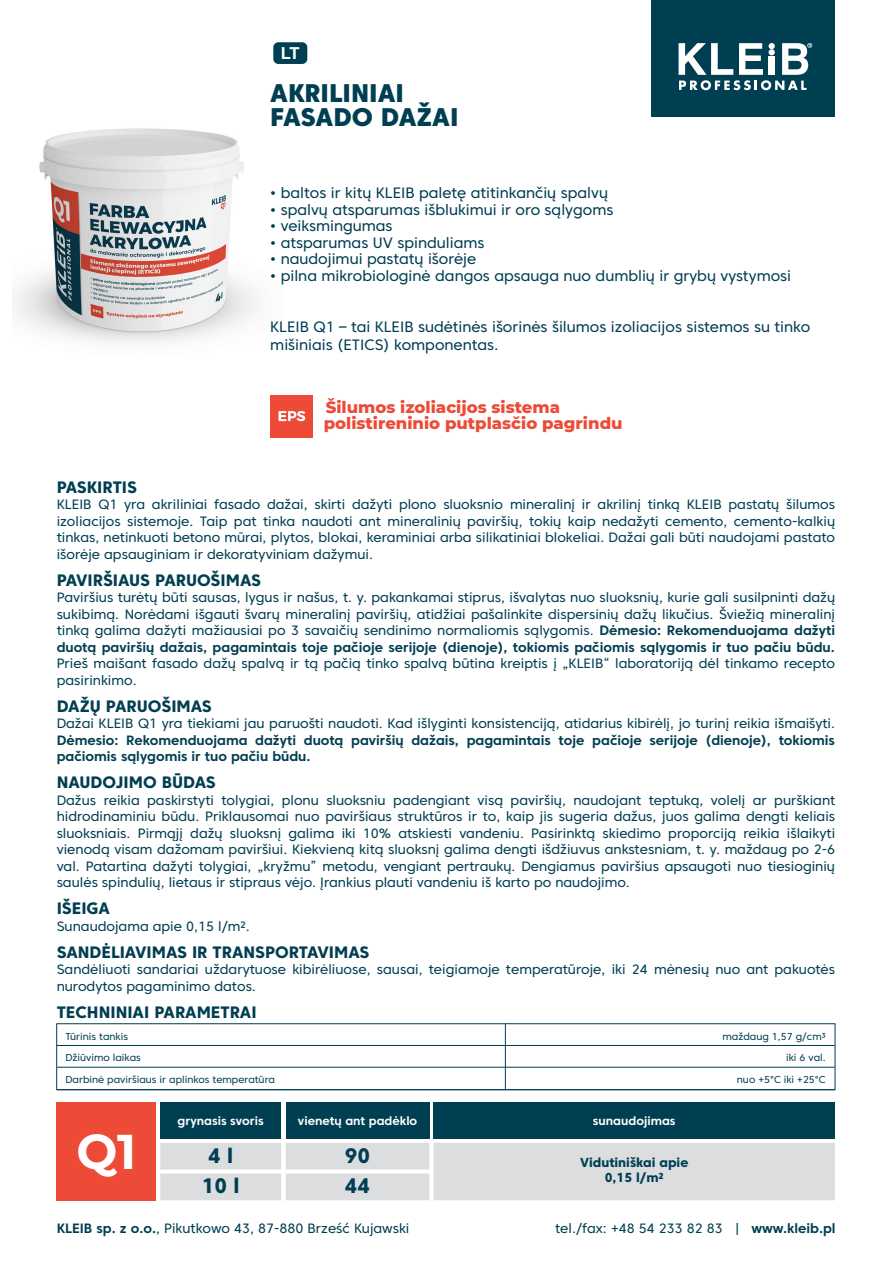
<style>
.page{position:relative;width:893px;height:1263px;background:#fff}
.page>*{position:absolute;margin:0;border:0;box-sizing:border-box;transform-origin:0 0}
.t1{font:700 48.6px "Montserrat";color:#fff}
.t2{font:800 25.5px/24px "Core Sans C 85";color:#003e52}
.t3{font:800 21px/29.7px "Core Sans C 75";color:#003e52;text-align:center}
.t4{font:800 16.5px "Core Sans C 75";color:#003e52}
.t5{font:800 16.5px/16.5px "Montserrat";color:#ed4b38}
.t6{font:700 16.5px "Helvetica";color:#fff}
.t7{font:15px/18px "Core Sans C 45";color:#003e52}
.t8{font:13.5px/16.5px "Core Sans C 45";color:#003e52;text-align:justify}
.t9{font:700 13.5px/16.5px "Core Sans C 65";color:#003e52}
.t10{font:800 13.05px/15.6px "Core Sans C 75";color:#003e52;text-align:center}
.t11{font:700 12px "Core Sans C 65";color:#fff}
.t12{font:10.05px/21.1px "Core Sans C 45";color:#003e52}
.s1{font-family:"Core Sans C 65";font-weight:700}
</style>
<div class="page">
<img style="left:13px;top:128px;width:243px;height:215px">
<div style="left:160px;top:1102px;width:121px;height:36px;background:#003e52"></div>
<div style="left:286px;top:1102px;width:143px;height:36px;background:#003e52"></div>
<div style="left:160px;top:1143px;width:675px;height:57px;background:#dcdddf"></div>
<div style="left:434px;top:1102px;width:401px;height:36px;background:#003e52"></div>
<div style="left:273px;top:42px;width:34px;height:22px;background:#003e52;border-radius:5px"></div>
<div style="left:57px;top:1102px;width:99px;height:98px;background:#ed4b38"></div>
<hr style="left:505px;top:1024px;width:1px;height:66px;background:#003e52">
<hr style="left:57px;top:1045px;width:778px;height:1px;background:#003e52">
<hr style="left:57px;top:1067px;width:778px;height:1px;background:#003e52">
<div style="left:56px;top:1023px;width:779px;height:67px;border:1px solid #003e52"></div>
<div style="left:651px;top:0;width:184px;height:116px;background:#003e52"></div>
<svg style="left:679px;top:43px;width:133px;height:47px"></svg>
<div style="left:270px;top:395px;width:43px;height:42px;background:#ed4b38"></div>
<svg style="left:279px;top:411px;width:26px;height:10px"></svg>
<p class="t6" style="left:281px;top:43px;width:20px">LT</p>
<h2 class="t2" style="left:270px;top:81px;width:190px">AKRILINIAI<br>FASADO DAŽAI</h2>
<p class="t7" style="left:270px;top:184px;width:339px">• baltos ir kitų KLEIB paletę atitinkančių spalvų</p>
<p class="t7" style="left:270px;top:200px;width:345px">• spalvų atsparumas išblukimui ir oro sąlygoms</p>
<p class="t7" style="left:270px;top:217px;width:124px">• veiksmingumas</p>
<p class="t7" style="left:270px;top:233px;width:216px">• atsparumas UV spinduliams</p>
<p class="t7" style="left:270px;top:250px;width:208px">• naudojimui pastatų išorėje</p>
<p class="t7" style="left:270px;top:266px;width:522px">• pilna mikrobiologinė dangos apsauga nuo dumblių ir grybų vystymosi</p>
<p class="t7" style="left:270px;top:317px;width:542px">KLEIB Q1 – tai KLEIB sudėtinės išorinės šilumos izoliacijos sistemos su tinko mišiniais (ETICS) komponentas.</p>
<p class="t5" style="left:324px;top:398px;width:300px">Šilumos izoliacijos sistema polistireninio putplasčio pagrindu</p>
<p class="t4" style="left:57px;top:477px;width:82px">PASKIRTIS</p>
<p class="t8" style="left:57px;top:496px;width:780px">KLEIB Q1 yra akriliniai fasado dažai, skirti dažyti plono sluoksnio mineralinį ir akrilinį tinką KLEIB pastatų šilumos izoliacijos sistemoje. Taip pat tinka naudoti ant mineralinių paviršių, tokių kaip nedažyti cemento, cemento-kalkių tinkas, netinkuoti betono mūrai, plytos, blokai, keraminiai arba silikatiniai blokeliai. Dažai gali būti naudojami pastato išorėje apsauginiam ir dekoratyviniam dažymui.</p>
<p class="t4" style="left:57px;top:570px;width:206px">PAVIRŠIAUS PARUOŠIMAS</p>
<p class="t8" style="left:57px;top:589px;width:780px">Paviršius turėtų būti sausas, lygus ir našus, t. y. pakankamai stiprus, išvalytas nuo sluoksnių, kurie gali susilpninti dažų sukibimą. Norėdami išgauti švarų mineralinį paviršių, atidžiai pašalinkite dispersinių dažų likučius. Šviežią mineralinį tinką galima dažyti mažiausiai po 3 savaičių sendinimo normaliomis sąlygomis. <span class="s1">Dėmesio: Rekomenduojama dažyti</span></p>
<p class="t9" style="left:57px;top:639px;width:780px">duotą paviršių dažais, pagamintais toje pačioje serijoje (dienoje), tokiomis pačiomis sąlygomis ir tuo pačiu būdu.</p>
<p class="t8" style="left:57px;top:655px;width:780px">Prieš maišant fasado dažų spalvą ir tą pačią tinko spalvą būtina kreiptis į „KLEIB“ laboratoriją dėl tinkamo recepto pasirinkimo.</p>
<p class="t4" style="left:57px;top:696px;width:157px">DAŽŲ PARUOŠIMAS</p>
<p class="t8" style="left:57px;top:715px;width:780px">Dažai KLEIB Q1 yra tiekiami jau paruošti naudoti. Kad išlyginti konsistenciją, atidarius kibirėlį, jo turinį reikia išmaišyti.</p>
<p class="t9" style="left:57px;top:732px;width:780px">Dėmesio: Rekomenduojama dažyti duotą paviršių dažais, pagamintais toje pačioje serijoje (dienoje), tokiomis pačiomis sąlygomis ir tuo pačiu būdu.</p>
<p class="t4" style="left:57px;top:772px;width:161px">NAUDOJIMO BŪDAS</p>
<p class="t8" style="left:57px;top:792px;width:780px">Dažus reikia paskirstyti tolygiai, plonu sluoksniu padengiant visą paviršių, naudojant teptuką, volelį ar purškiant hidrodinaminiu būdu. Priklausomai nuo paviršiaus struktūros ir to, kaip jis sugeria dažus, juos galima dengti keliais sluoksniais. Pirmąjį dažų sluoksnį galima iki 10% atskiesti vandeniu. Pasirinktą skiedimo proporciją reikia išlaikyti vienodą visam dažomam paviršiui. Kiekvieną kitą sluoksnį galima dengti išdžiuvus ankstesniam, t. y. maždaug po 2-6 val. Patartina dažyti tolygiai, „kryžmu” metodu, vengiant pertraukų. Dengiamus paviršius apsaugoti nuo tiesioginių saulės spindulių, lietaus ir stipraus vėjo. Įrankius plauti vandeniu iš karto po naudojimo.</p>
<p class="t4" style="left:57px;top:898px;width:55px">IŠEIGA</p>
<p class="t8" style="left:57px;top:918px;width:195px">Sunaudojama apie 0,15 l/m2.</p>
<p class="t4" style="left:57px;top:942px;width:314px">SANDĖLIAVIMAS IR TRANSPORTAVIMAS</p>
<p class="t8" style="left:57px;top:961px;width:780px">Sandėliuoti sandariai uždarytuose kibirėliuose, sausai, teigiamoje temperatūroje, iki 24 mėnesių nuo ant pakuotės nurodytos pagaminimo datos.</p>
<p class="t4" style="left:57px;top:1002px;width:201px">TECHNINIAI PARAMETRAI</p>
<p class="t12" style="left:65px;top:1026px;width:211px">Tūrinis tankis<br>Džiūvimo laikas<br>Darbinė paviršiaus ir aplinkos temperatūra</p>
<p class="t12" style="left:722px;top:1026px;width:105px;text-align:right">maždaug 1,57 g/cm³ iki 6 val.<br>nuo +5°C iki +25°C</p>
<h1 class="t1" style="left:76px;top:1116px;width:61px">Q1</h1>
<p class="t11" style="left:298px;top:1113px;width:121px">vienetų ant padėklo</p>
<p class="t11" style="left:593px;top:1113px;width:84px">sunaudojimas</p>
<p class="t10" style="left:580px;top:1154px;width:110px">Vidutiniškai apie<br>0,15 l/m2</p>
<p class="t11" style="left:177px;top:1113px;width:88px">grynasis svoris</p>
<h3 class="t3" style="left:202px;top:1141px;width:39px">4 l<br>10 l</h3>
<h3 class="t3" style="left:345px;top:1141px;width:27px;text-align:left">90<br>44</h3>
<p class="t8" style="left:57px;top:1220px;width:354px"><span class="s1">KLEIB sp. z o.o.</span>, Pikutkowo 43, 87-880 Brześć Kujawski</p>
<p class="t8" style="left:555px;top:1220px;width:282px">tel./fax: +48 54 233 82 83 | <span class="s1">www.kleib.pl</span></p>
</div>
